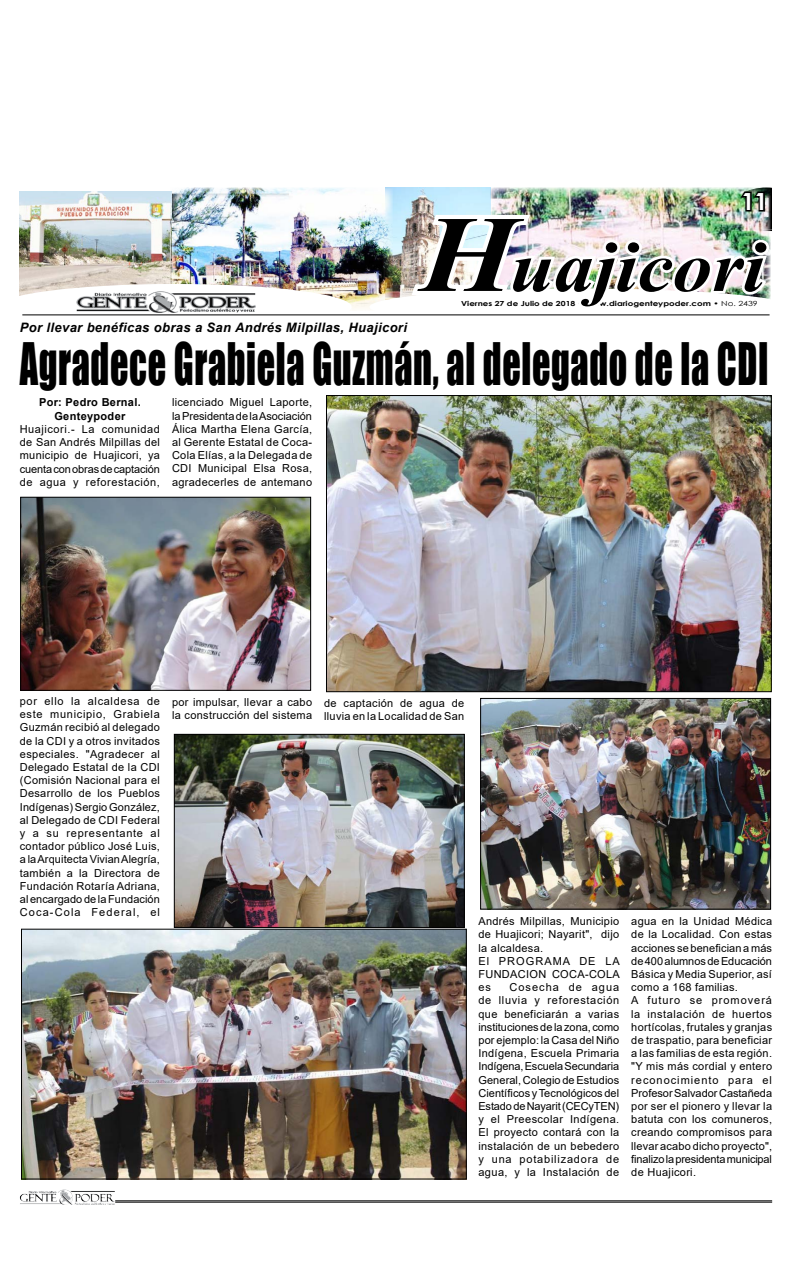
<style>
.page{position:relative;width:792px;height:1276px;background:#fff}
.page>*{position:absolute;margin:0;border:0;box-sizing:border-box;transform-origin:0 0}
.t1{font:italic 700 108.6px "Times New Roman";color:#000;scale:1.1 1}
.t2{font:italic 700 71.7px "Times New Roman";color:#000;scale:1.1 1}
.t3{font:53.8px "Impact";letter-spacing:.015em;color:#000;scale:.67 1}
.t4{font:700 25.2px "Century Gothic";color:#fff;scale:1.14 1}
.t5{font:700 23.6px "Century Gothic";color:#fff}
.t6{font:italic 700 13px "Arial";letter-spacing:.03em;color:#000}
.t7{font:11px/13.2px "Arial";letter-spacing:.03em;color:#000;text-align:justify}
.t8{font:700 11px/13.3px "Arial";letter-spacing:.03em;color:#000;text-align:center}
.t9{font:700 7px "Century Gothic";color:#000;scale:1.25 1}
.s1{font-weight:400}
</style>
<div class="page">
<hr style="left:115px;top:1200px;width:657px;height:1px;background:#000">
<hr style="left:115px;top:1201px;width:657px;height:1px;background:#000">
<img style="left:58px;top:1189px;width:14px;height:13px">
<img style="left:393px;top:188px;width:13px;height:110px">
<img style="left:19px;top:191px;width:151px;height:93px">
<img style="left:170px;top:188px;width:223px;height:121px">
<svg style="left:19px;top:284px;width:333px;height:31px"></svg>
<img style="left:77px;top:291px;width:179px;height:21px">
<div style="left:369px;top:288px;width:422px;height:37px;background:#fff;border-radius:50%"></div>
<hr style="left:22px;top:315px;width:748px;height:1px;background:#000">
<img style="left:406px;top:187px;width:366px;height:129px">
<img style="left:328px;top:397px;width:441px;height:293px">
<div style="left:326px;top:395px;width:445px;height:297px;border:1px solid #000"></div>
<img style="left:23px;top:931px;width:441px;height:246px">
<div style="left:21px;top:929px;width:445px;height:250px;border:1px solid #000"></div>
<img style="left:176px;top:736px;width:286px;height:189px">
<div style="left:174px;top:734px;width:290px;height:193px;border:1px solid #000"></div>
<img style="left:483px;top:700px;width:286px;height:207px">
<div style="left:481px;top:698px;width:290px;height:211px;border:1px solid #000"></div>
<img style="left:23px;top:499px;width:286px;height:189px">
<div style="left:21px;top:497px;width:290px;height:193px;border:1px solid #000"></div>
<h3 class="t5" style="left:741px;top:183px;width:28px">11</h3>
<h3 class="t4" style="left:741px;top:188px;width:30px">11</h3>
<p class="t6" style="left:20px;top:319px;width:389px">Por llevar benéficas obras a San Andrés Milpillas, Huajicori</p>
<h1 class="t1" style="left:421px;top:179px;width:86px">H</h1>
<p class="t9" style="left:461px;top:298px;width:239px">Viernes 27 de Julio de 2018 • www.diariogenteypoder.com • <span class="s1">No. 2439</span></p>
<h2 class="t2" style="left:510px;top:217px;width:233px">uajicori</h2>
<h3 class="t3" style="left:20px;top:322px;width:1093px">Agradece Grabiela Guzmán, al delegado de la CDI</h3>
<p class="t8" style="left:39px;top:396px;width:103px">Por: Pedro Bernal.<br>Genteypoder</p>
<p class="t7" style="left:20px;top:422px;width:142px">Huajicori.- La comunidad de San Andrés Milpillas del municipio de Huajicori, ya cuenta con obras de captación de agua y reforestación,</p>
<p class="t7" style="left:172px;top:396px;width:142px">licenciado Miguel Laporte, la Presidenta de la Asociación Álica Martha Elena García, al Gerente Estatal de Coca-Cola Elías, a la Delegada de CDI Municipal Elsa Rosa, agradecerles de antemano</p>
<p class="t7" style="left:20px;top:694px;width:142px">por ello la alcaldesa de este municipio, Grabiela Guzmán recibió al delegado de la CDI y a otros invitados especiales. "Agradecer al Delegado Estatal de la CDI (Comisión Nacional para el Desarrollo de los Pueblos Indígenas) Sergio González, al Delegado de CDI Federal y a su representante al contador público José Luis, a la Arquitecta Vivian Alegría, también a la Directora de Fundación Rotaría Adriana, al encargado de la Fundación Coca-Cola Federal, el</p>
<p class="t7" style="left:172px;top:695px;width:142px">por impulsar, llevar a cabo la construcción del sistema</p>
<p class="t7" style="left:324px;top:696px;width:142px">de captación de agua de lluvia en la Localidad de San</p>
<p class="t7" style="left:478px;top:914px;width:143px;text-align:left">Andrés Milpillas, Municipio de Huajicori; Nayarit", dijo la alcaldesa.<br>El PROGRAMA DE LA<br>FUNDACION COCA-COLA es</p>
<p class="t7" style="left:478px;top:980px;width:142px;text-indent:31px">Cosecha de agua de lluvia y reforestación que beneficiarán a varias instituciones de la zona, como por ejemplo: la Casa del Niño Indígena, Escuela Primaria Indígena, Escuela Secundaria General, Colegio de Estudios Científicos y Tecnológicos del Estado de Nayarit (CECyTEN) y el Preescolar Indígena.<br>El proyecto contará con la instalación de un bebedero y una potabilizadora de agua, y la Instalación de</p>
<p class="t7" style="left:631px;top:914px;width:142px;text-align:left">agua en la Unidad Médica de la Localidad. Con estas acciones se benefician a más de 400 alumnos de Educación<br>Básica y Media Superior, así como a 168 familias.<br>A futuro se promoverá la instalación de huertos hortícolas, frutales y granjas de traspatio, para beneficiar a las familias de esta región. "Y mis más cordial y entero reconocimiento para el<br>Profesor Salvador Castañeda por ser el pionero y llevar la batuta con los comuneros, creando compromisos para llevar acabo dicho proyecto", finalizo la presidenta municipal de Huajicori.</p>
</div>
